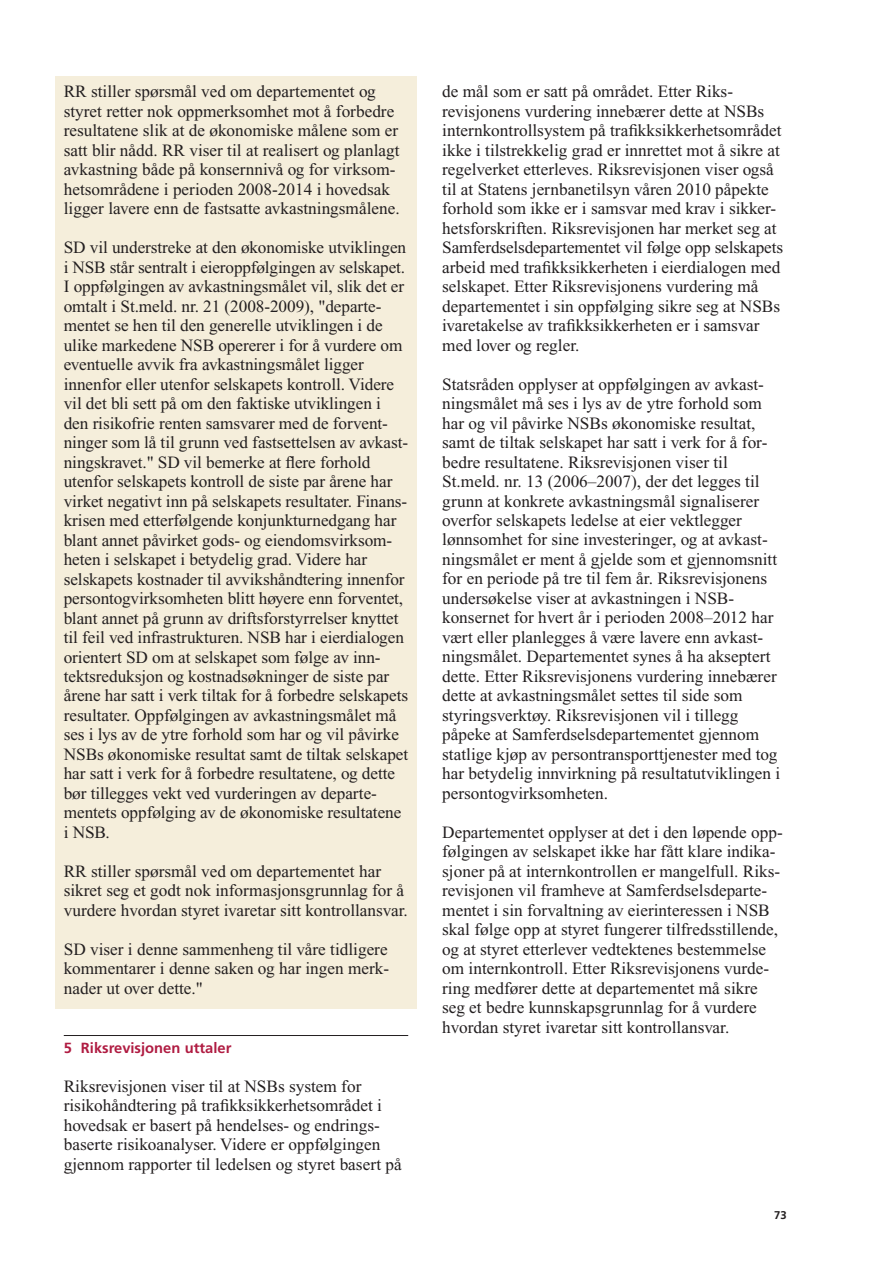
<style>
.page{position:relative;width:893px;height:1263px;background:#fff}
.page>*{position:absolute;margin:0;border:0;box-sizing:border-box;transform-origin:0 0}
.t1{font:17.25px/19.5px "Times New Roman PS Std";color:#231f20}
.t2{font:700 14.7px "Frutiger LT Std";color:#b01c42}
.t3{font:700 11.25px "Frutiger LT Std";color:#231f20}
</style>
<div class="page">
<div style="left:55px;top:77px;width:362px;height:932px;background:#f5eedb"></div>
<hr style="left:64px;top:1035px;width:344px;height:1px;background:#231f20">
<p class="t1" style="left:64px;top:83px;width:337px">RR stiller spørsmål ved om departementet og styret retter nok oppmerksomhet mot å forbedre resultatene slik at de økonomiske målene som er satt blir nådd. RR viser til at realisert og planlagt avkastning både på konsernnivå og for virksom&shy;hetsområdene i perioden 2008-2014 i hovedsak ligger lavere enn de fastsatte avkastningsmålene.</p>
<p class="t1" style="left:64px;top:239px;width:346px">SD vil understreke at den økonomiske utviklingen i NSB står sentralt i eieroppfølgingen av selskapet.<br>I oppfølgingen av avkastningsmålet vil, slik det er omtalt i St.meld. nr. 21 (2008-2009), "departe&shy;mentet se hen til den generelle utviklingen i de ulike markedene NSB opererer i for å vurdere om eventuelle avvik fra avkastningsmålet ligger innenfor eller utenfor selskapets kontroll. Videre vil det bli sett på om den faktiske utviklingen i den risikofrie renten samsvarer med de forvent&shy;ninger som lå til grunn ved fastsettelsen av avkast&shy;ningskravet." SD vil bemerke at flere forhold utenfor selskapets kontroll de siste par årene har virket negativt inn på selskapets resul tater. Finans&shy;krisen med etterfølgende konjunkturnedgang har blant annet påvirket gods- og eiendomsvirksom&shy;heten i selskapet i betydelig grad. Videre har selskapets kostnader til avvikshånd tering innenfor persontogvirksomheten blitt høyere enn forventet, blant annet på grunn av driftsforstyrrelser knyttet til feil ved infrastrukturen. NSB har i eierdialogen orientert SD om at selskapet som følge av inn&shy;tektsreduksjon og kostnadsøkninger de siste par årene har satt i verk tiltak for å forbedre selskapets resultater. Oppfølgingen av avkastningsmålet må ses i lys av de ytre forhold som har og vil påvirke NSBs økonomiske resultat samt de tiltak selskapet har satt i verk for å forbedre resultatene, og dette bør tillegges vekt ved vurderingen av departe&shy;mentets oppfølging av de økonomiske resultatene i NSB.</p>
<p class="t1" style="left:64px;top:863px;width:346px">RR stiller spørsmål ved om departementet har sikret seg et godt nok informasjonsgrunnlag for å vurdere hvordan styret ivaretar sitt kontrollansvar.</p>
<p class="t1" style="left:64px;top:941px;width:327px;text-align:justify">SD viser i denne sammenheng til våre tidligere kommentarer i denne saken og har ingen merk&shy;nader ut over dette."</p>
<p class="t2" style="left:64px;top:1042px;width:169px">5 Riksrevisjonen uttaler</p>
<p class="t1" style="left:64px;top:1078px;width:340px">Riksrevisjonen viser til at NSBs system for risiko håndtering på trafikksikkerhetsområdet i hovedsak er basert på hendelses- og endrings&shy;baserte risiko analyser. Videre er oppfølgingen gjennom rapporter til ledelsen og styret basert på</p>
<p class="t1" style="left:442px;top:83px;width:342px">de mål som er satt på området. Etter Riks&shy;revisjonens vurdering innebærer dette at NSBs internkontrollsystem på trafikksikkerhetsområdet ikke i tilstrekkelig grad er innrettet mot å sikre at regelverket etterleves. Riksrevisjonen viser også til at Statens jernbanetilsyn våren 2010 påpekte forhold som ikke er i samsvar med krav i sikker&shy;hetsforskriften. Riksrevisjonen har merket seg at Samferdselsdepartementet vil følge opp selskapets arbeid med trafikksikkerheten i eierdialogen med selskapet. Etter Riksrevisjonens vurdering må departementet i sin oppfølging sikre seg at NSBs ivaretakelse av trafikksikkerheten er i samsvar med lover og regler.</p>
<p class="t1" style="left:442px;top:376px;width:340px">Statsråden opplyser at oppfølgingen av avkast&shy;ningsmålet må ses i lys av de ytre forhold som har og vil påvirke NSBs økonomiske resultat, samt de tiltak selskapet har satt i verk for å for&shy;bedre resultatene. Riksrevisjonen viser til St.meld. nr. 13 (2006–2007), der det legges til grunn at konkrete avkastningsmål signaliserer overfor selskapets ledelse at eier vektlegger lønnsomhet for sine investeringer, og at avkast&shy;ningsmålet er ment å gjelde som et gjennomsnitt for en periode på tre til fem år. Riksrevisjonens undersøkelse viser at avkastningen i NSB&shy;konsernet for hvert år i perioden 2008–2012 har vært eller planlegges å være lavere enn avkast&shy;ningsmålet. Departementet synes å ha akseptert dette. Etter Riksrevisjonens vurdering innebærer dette at avkastningsmålet settes til side som styringsverktøy. Riksrevisjonen vil i tillegg påpeke at Samferdselsdepartementet gjennom statlige kjøp av persontransporttjenester med tog har betydelig innvirkning på resultatutviklingen i persontogvirksomheten.</p>
<p class="t1" style="left:442px;top:824px;width:342px">Departementet opplyser at det i den løpende opp&shy;følgingen av selskapet ikke har fått klare indika&shy;sjoner på at internkontrollen er mangelfull. Riks&shy;revisjonen vil framheve at Samferdselsdeparte&shy;mentet i sin forvaltning av eierinteressen i NSB skal følge opp at styret fungerer tilfredsstillende, og at styret etterlever vedtektenes bestemmelse om internkontroll. Etter Riksrevisjonens vurde&shy;ring medfører dette at departementet må sikre seg et bedre kunnskapsgrunnlag for å vurdere hvordan styret ivaretar sitt kontrollansvar.</p>
<p class="t3" style="left:774px;top:1211px;width:14px">73</p>
</div>
